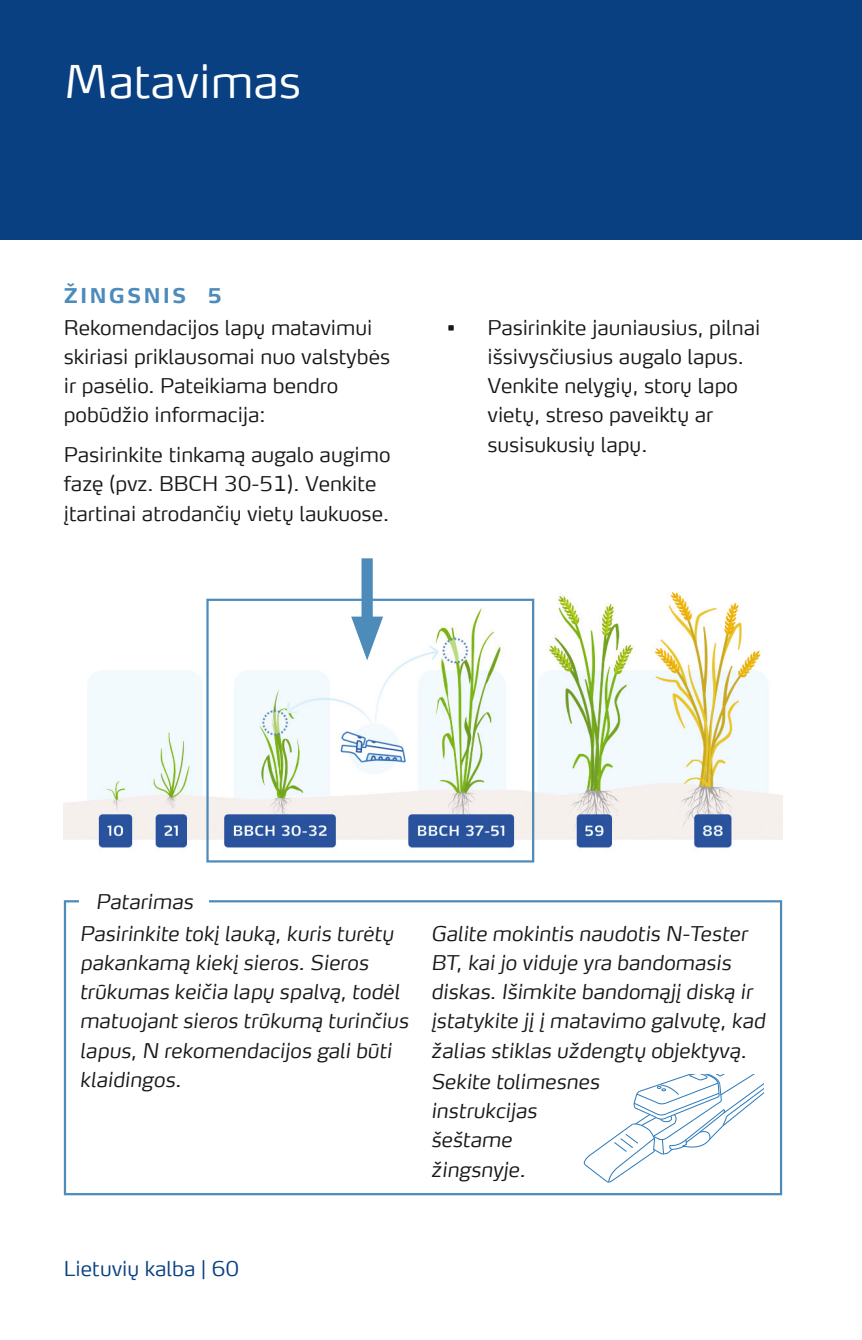
<style>
.page{position:relative;width:862px;height:1340px;background:#fff}
.page>*{position:absolute;margin:0;border:0;box-sizing:border-box;transform-origin:0 0}
.Headers{font:300 45px "Max Offc Pro";color:#fff}
.Body_text_small{font:italic 300 20.25px/29.2px "Max Offc Pro";color:#171818}
.Body_text_small-2{font:300 20.25px/29.2px "Max Offc Pro";color:#171818}
.t1{font:300 20.25px "Max Offc Pro";color:#094081}
.Tip___MOP_Light_It{font:italic 300 20.25px "Max Offc Pro";color:#171818}
.Body_text_small-3{font:700 20.25px "Max Offc Pro";letter-spacing:.1em;color:#4d8bbb}
</style>
<div class="page">
<div style="left:0;top:0;width:861px;height:239px;background:#094081"></div>
<hr style="left:861px;top:0;width:1px;height:239px;background:#094081">
<svg style="left:583px;top:1074px;width:180px;height:108px"></svg>
<div style="left:64px;top:900px;width:717px;height:295px;border:2px solid #4d8bbb"></div>
<div style="left:80px;top:893px;width:129px;height:16px;background:#fff"></div>
<img style="left:64px;top:590px;width:717px;height:271px">
<div style="left:206px;top:598px;width:328px;height:264px;border:2px solid #4d8bbb"></div>
<div style="left:361px;top:558px;width:11px;height:77px;background:#4d8bbb"></div>
<svg style="left:351px;top:616px;width:32px;height:44px"></svg>
<p class="Headers" style="left:64px;top:44px;width:239px">Matavimas</p>
<p class="Body_text_small-3" style="left:64px;top:277px;width:124px">ŽINGSNIS</p>
<p class="Body_text_small-3" style="left:207px;top:277px;width:16px">5</p>
<p class="Body_text_small-2" style="left:64px;top:310px;width:327px">Rekomendacijos lapų matavimui skiriasi priklausomai nuo valstybės ir pasėlio. Pateikiama bendro pobūdžio informacija:</p>
<p class="Body_text_small-2" style="left:64px;top:438px;width:328px">Pasirinkite tinkamą augalo augimo fazę (pvz. BBCH 30-51). Venkite įtartinai atrodančių vietų laukuose.</p>
<p class="Body_text_small-2" style="left:487px;top:310px;width:274px;text-indent:-40px">• Pasirinkite jauniausius, pilnai išsivysčiusius augalo lapus.<br>Venkite nelygių, storų lapo vietų, streso paveiktų ar susisukusių lapų.</p>
<p class="Tip___MOP_Light_It" style="left:96px;top:884px;width:99px">Patarimas</p>
<p class="Body_text_small" style="left:80px;top:916px;width:330px">Pasirinkite tokį lauką, kuris turėtų pakankamą kiekį sieros. Sieros trūkumas keičia lapų spalvą, todėl matuojant sieros trūkumą turinčius lapus, N rekomendacijos gali būti klaidingos.</p>
<p class="Body_text_small" style="left:431px;top:916px;width:335px">Galite mokintis naudotis N-Tester BT, kai jo viduje yra bandomasis diskas. Išimkite bandomąjį diską ir įstatykite jį į matavimo galvutę, kad žalias stiklas uždengtų objektyvą.</p>
<p class="Body_text_small" style="left:431px;top:1064px;width:170px">Sekite tolimesnes instrukcijas šeštame žingsnyje.</p>
<p class="t1" style="left:64px;top:1251px;width:177px">Lietuvių kalba | 60</p>
</div>
